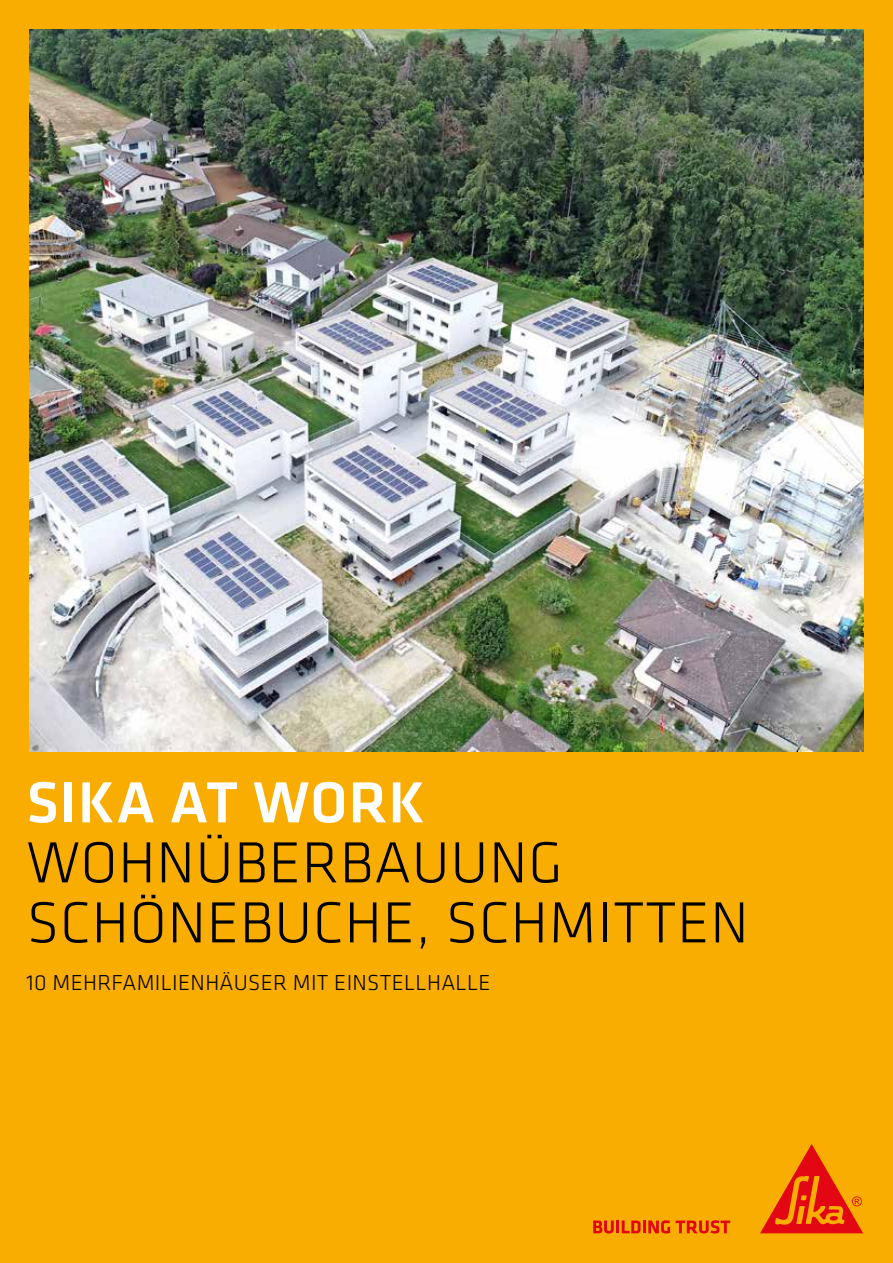
<style>
.page{position:relative;width:893px;height:1263px;background:#f8ad00}
.page>*{position:absolute;margin:0;border:0;box-sizing:border-box;transform-origin:0 0}
.t1{font:300 60px/60px "Klavika";letter-spacing:.015em;color:#000}
.t2{font:500 60px "Klavika";letter-spacing:.015em;color:#fff}
.t3{font:300 22.5px "Klavika";letter-spacing:.015em;color:#000}
</style>
<div class="page">
<svg style="left:593px;top:1220px;width:137px;height:13px"></svg>
<svg style="left:760px;top:1144px;width:103px;height:89px"></svg>
<img style="left:30px;top:30px;width:833px;height:722px">
<h1 class="t2" style="left:27px;top:762px;width:400px">SIKA AT WORK</h1>
<h1 class="t1" style="left:27px;top:832px;width:723px">WOHNÜBERBAUUNG<br>SCHÖNEBUCHE, SCHMITTEN</h1>
<p class="t3" style="left:27px;top:968px;width:465px">10 MEHRFAMILIENHÄUSER MIT EINSTELLHALLE</p>
</div>
